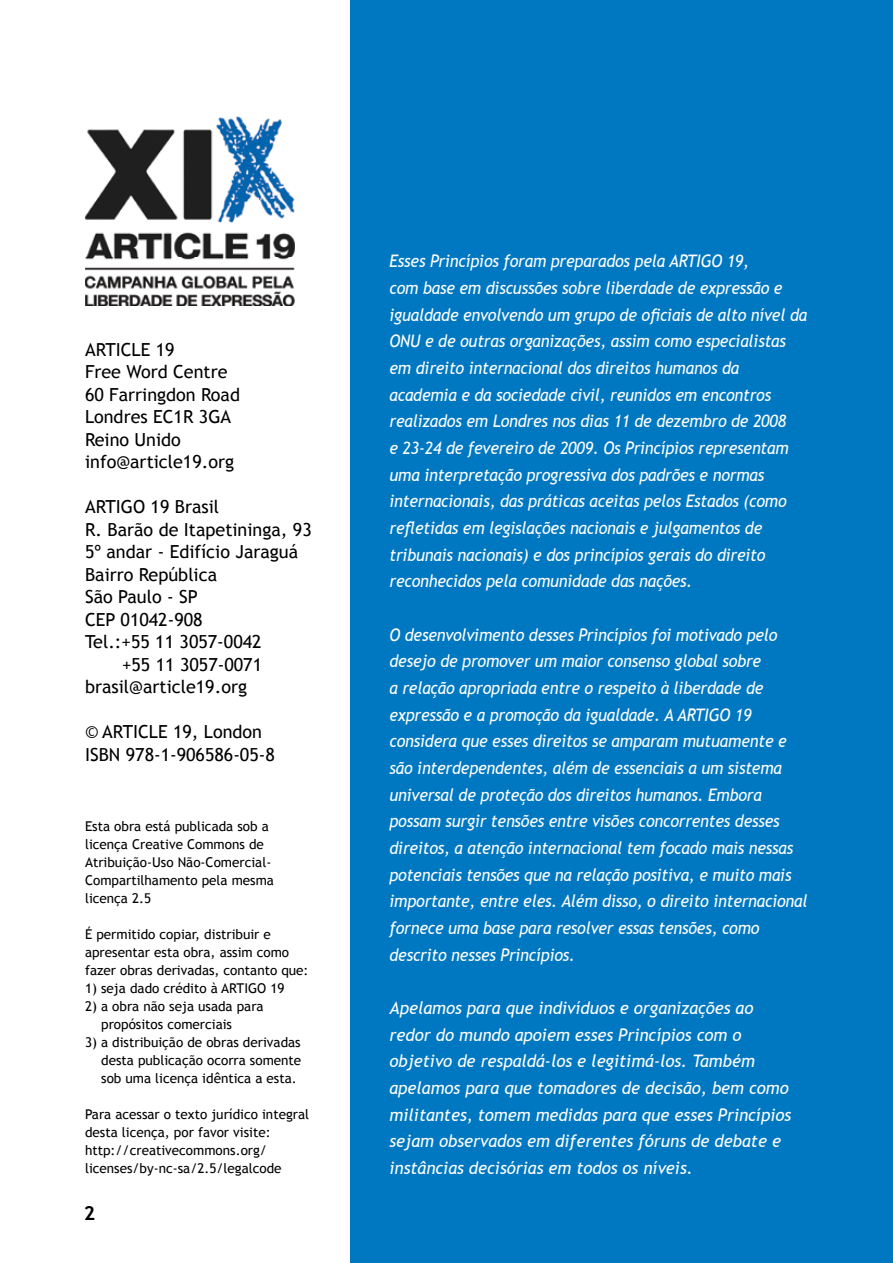
<style>
.page{position:relative;width:893px;height:1263px;background:#fff}
.page>*{position:absolute;margin:0;border:0;box-sizing:border-box;transform-origin:0 0}
.t1{font:700 19.5px "Trebuchet MS";color:#000}
.t2{font:18px/22.5px "Trebuchet MS";color:#000}
.t3{font:italic 17.25px/26.7px "Trebuchet MS";letter-spacing:-.01em;color:#fff;scale:.93 1}
.t4{font:italic 17.25px/26.7px "Trebuchet MS";letter-spacing:-.01em;color:#fff}
.t5{font:13.5px/18px "Trebuchet MS";color:#000}
</style>
<div class="page">
<div style="left:351px;top:0;width:542px;height:1263px;background:#0078c1"></div>
<img style="left:85px;top:116px;width:210px;height:189px">
<p class="t2" style="left:85px;top:338px;width:157px">ARTICLE 19<br>Free Word Centre<br>60 Farringdon Road<br>Londres EC1R 3GA<br>Reino Unido info@article19.org</p>
<p class="t2" style="left:85px;top:496px;width:136px">ARTIGO 19 Brasil</p>
<p class="t2" style="left:85px;top:518px;width:228px">R. Barão de Itapetininga, 93</p>
<p class="t2" style="left:85px;top:541px;width:215px">5º andar - Edifício Jaraguá</p>
<p class="t2" style="left:85px;top:563px;width:134px">Bairro República</p>
<p class="t2" style="left:85px;top:586px;width:114px">São Paulo - SP</p>
<p class="t2" style="left:85px;top:608px;width:119px">CEP 01042-908</p>
<p class="t2" style="left:85px;top:631px;width:178px">Tel.:+55 11 3057-0042</p>
<p class="t2" style="left:122px;top:653px;width:142px">+55 11 3057-0071</p>
<p class="t2" style="left:85px;top:676px;width:163px">brasil@article19.org</p>
<p class="t2" style="left:85px;top:721px;width:191px">© ARTICLE 19, London<br>ISBN 978-1-906586-05-8</p>
<p class="t5" style="left:85px;top:817px;width:190px">Esta obra está publicada sob a licença Creative Commons de<br>Atribuição-Uso Não-Comercial-<br>Compartilhamento pela mesma licença 2.5</p>
<p class="t5" style="left:85px;top:925px;width:225px">É permitido copiar, distribuir e apresentar esta obra, assim como fazer obras derivadas, contanto que:</p>
<p class="t5" style="left:85px;top:979px;width:201px">1) seja dado crédito à ARTIGO 19</p>
<p class="t5" style="left:101px;top:997px;width:164px;text-indent:-16px">2) a obra não seja usada para propósitos comerciais</p>
<p class="t5" style="left:101px;top:1033px;width:202px;text-align:justify;text-indent:-16px">3) a distribuição de obras derivadas desta publicação ocorra somente sob uma licença idêntica a esta.</p>
<p class="t5" style="left:85px;top:1105px;width:226px">Para acessar o texto jurídico integral desta licença, por favor visite: http://creativecommons.org/ licenses/by-nc-sa/2.5/legalcode</p>
<p class="t1" style="left:84px;top:1200px;width:13px">2</p>
<p class="t3" style="left:389px;top:248px;width:451px">Esses Princípios foram preparados pela ARTIGO 19,<br>com base em discussões sobre liberdade de expressão e igualdade envolvendo um grupo de oficiais de alto nível da ONU e de outras organizações, assim como especialistas em direito internacional dos direitos humanos da academia e da sociedade civil, reunidos em encontros realizados em Londres nos dias 11 de dezembro de 2008<br>e 23-24 de fevereiro de 2009. Os Princípios representam uma interpretação progressiva dos padrões e normas internacionais, das práticas aceitas pelos Estados (como refletidas em legislações nacionais e julgamentos de tribunais nacionais) e dos princípios gerais do direito reconhecidos pela comunidade das nações.</p>
<p class="t3" style="left:389px;top:621px;width:451px">O desenvolvimento desses Princípios foi motivado pelo desejo de promover um maior consenso global sobre<br>a relação apropriada entre o respeito à liberdade de expressão e a promoção da igualdade. A ARTIGO 19 considera que esses direitos se amparam mutuamente e são interdependentes, além de essenciais a um sistema universal de proteção dos direitos humanos. Embora possam surgir tensões entre visões concorrentes desses direitos, a atenção internacional tem focado mais nessas potenciais tensões que na relação positiva, e muito mais importante, entre eles. Além disso, o direito internacional fornece uma base para resolver essas tensões, como descrito nesses Princípios.</p>
<p class="t4" style="left:389px;top:995px;width:403px">Apelamos para que indivíduos e organizações ao redor do mundo apoiem esses Princípios com o objetivo de respaldá-los e legitimá-los. Também apelamos para que tomadores de decisão, bem como militantes, tomem medidas para que esses Princípios sejam observados em diferentes fóruns de debate e instâncias decisórias em todos os níveis.</p>
</div>
